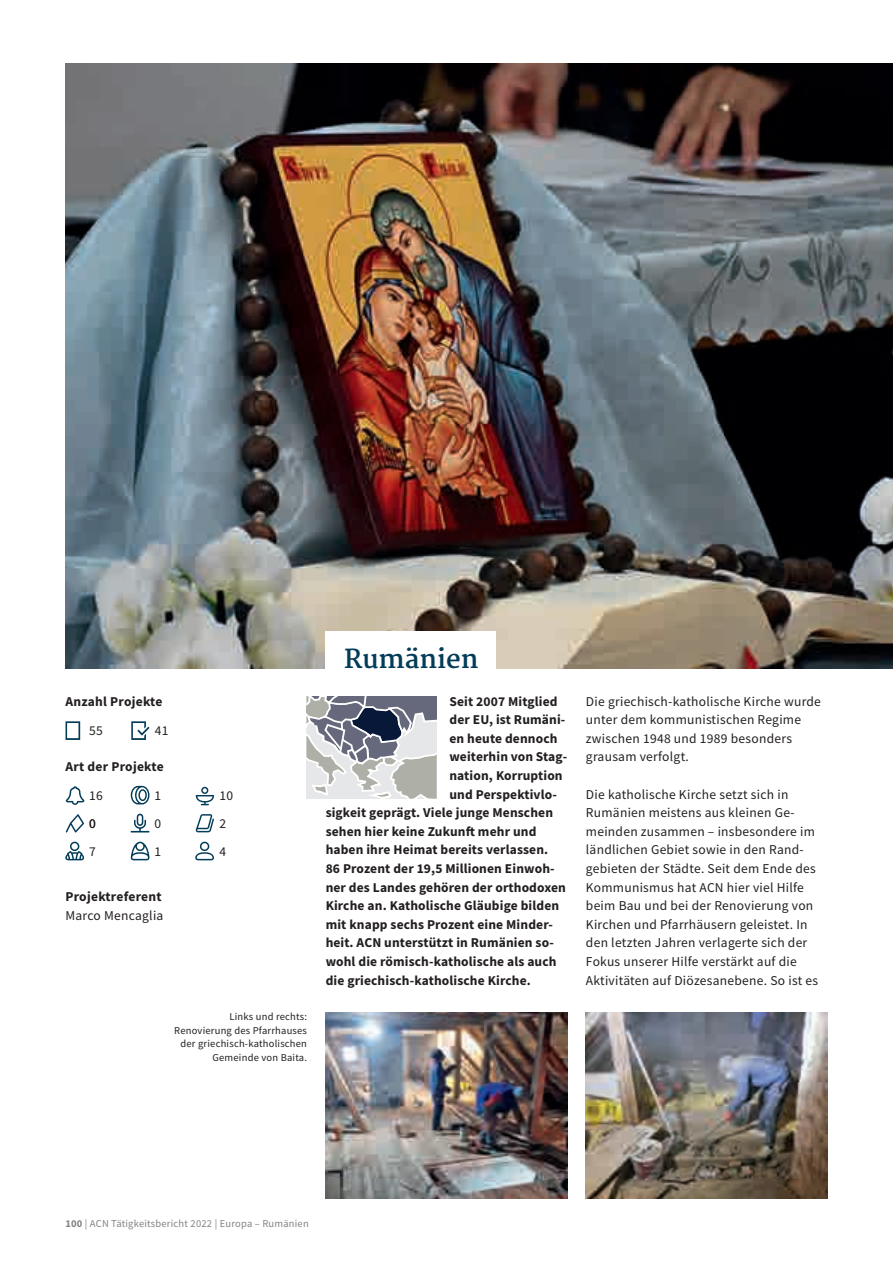
<style>
.page{position:relative;width:893px;height:1263px;background:#fff}
.page>*{position:absolute;margin:0;border:0;box-sizing:border-box;transform-origin:0 0}
.t1{font:700 25.5px "Martel";color:#033c58}
.t2{font:13.5px/18.6px "Source Sans Pro";letter-spacing:.02em;color:#231f20}
.t3{font:700 13.5px "Source Sans Pro";letter-spacing:.01em;color:#231f20}
.t4{font:10.5px/13.5px "Source Sans Pro";letter-spacing:.02em;color:#231f20;text-align:right}
.t5{font:10.5px "Source Sans Pro";letter-spacing:.02em;color:#808285}
.s1{font-weight:700}
</style>
<div class="page">
<img style="left:586px;top:1012px;width:242px;height:186px">
<img style="left:326px;top:1012px;width:241px;height:186px">
<img style="left:65px;top:64px;width:828px;height:604px">
<svg style="left:306px;top:696px;width:131px;height:102px;background:#aaacb3"></svg>
<div style="left:326px;top:631px;width:170px;height:47px;background:#fff"></div>
<svg style="left:66px;top:721px;width:14px;height:19px"></svg>
<svg style="left:196px;top:814px;width:18px;height:18px"></svg>
<svg style="left:196px;top:787px;width:18px;height:18px"></svg>
<svg style="left:66px;top:814px;width:18px;height:18px"></svg>
<svg style="left:131px;top:786px;width:18px;height:18px"></svg>
<svg style="left:66px;top:786px;width:18px;height:19px"></svg>
<svg style="left:131px;top:814px;width:18px;height:18px"></svg>
<svg style="left:131px;top:721px;width:18px;height:19px"></svg>
<svg style="left:195px;top:842px;width:19px;height:18px"></svg>
<svg style="left:131px;top:842px;width:18px;height:18px"></svg>
<svg style="left:65px;top:842px;width:19px;height:18px"></svg>
<h1 class="t1" style="left:344px;top:645px;width:136px">Rumänien</h1>
<p class="t3" style="left:65px;top:692px;width:99px">Anzahl Projekte</p>
<p class="t3" style="left:449px;top:692px;width:110px">Seit 2007 Mitglied</p>
<p class="t3" style="left:449px;top:711px;width:117px">der EU, ist Rumäni-</p>
<p class="t3" style="left:449px;top:729px;width:110px">en heute dennoch</p>
<p class="t3" style="left:449px;top:748px;width:119px">weiterhin von Stag-</p>
<p class="t3" style="left:449px;top:766px;width:115px">nation, Korruption</p>
<p class="t3" style="left:449px;top:785px;width:109px">und Perspektivlo-</p>
<p class="t3" style="left:326px;top:804px;width:229px">sigkeit geprägt. Viele junge Menschen</p>
<p class="t3" style="left:326px;top:822px;width:212px">sehen hier keine Zukunft mehr und</p>
<p class="t3" style="left:326px;top:841px;width:224px">haben ihre Heimat bereits verlassen.</p>
<p class="t3" style="left:326px;top:859px;width:231px">86 Prozent der 19,5 Millionen Einwoh-</p>
<p class="t3" style="left:326px;top:878px;width:242px">ner des Landes gehören der orthodoxen</p>
<p class="t3" style="left:326px;top:897px;width:235px">Kirche an. Katholische Gläubige bilden</p>
<p class="t3" style="left:326px;top:915px;width:229px">mit knapp sechs Prozent eine Minder-</p>
<p class="t3" style="left:326px;top:934px;width:230px">heit. ACN unterstützt in Rumänien so-</p>
<p class="t3" style="left:326px;top:952px;width:232px">wohl die römisch-katholische als auch</p>
<p class="t3" style="left:326px;top:971px;width:207px">die griechisch-katholische Kirche.</p>
<p class="t2" style="left:89px;top:721px;width:15px">55</p>
<p class="t2" style="left:155px;top:721px;width:15px">41</p>
<p class="t3" style="left:65px;top:757px;width:100px">Art der Projekte</p>
<p class="t2" style="left:89px;top:786px;width:15px">16</p>
<p class="t2" style="left:155px;top:786px;width:8px">1</p>
<p class="t2" style="left:219px;top:786px;width:15px">10</p>
<p class="t2" style="left:89px;top:814px;width:8px">0</p>
<p class="t2" style="left:155px;top:810px;width:8px;line-height:27.8px">0<br>1</p>
<p class="t2" style="left:219px;top:810px;width:8px;line-height:27.8px">2<br>4</p>
<p class="t2" style="left:89px;top:842px;width:8px">7</p>
<p class="t3" style="left:65px;top:887px;width:98px">Projektreferent</p>
<p class="t2" style="left:65px;top:906px;width:99px">Marco Mencaglia</p>
<p class="t4" style="left:174px;top:1010px;width:134px">Links und rechts:<br>Renovierung des Pfarrhauses der griechisch-katholischen<br>Gemeinde von Baita.</p>
<p class="t2" style="left:586px;top:692px;width:237px">Die griechisch-katholische Kirche wurde unter dem kommunistischen Regime zwischen 1948 und 1989 besonders grausam verfolgt.</p>
<p class="t2" style="left:586px;top:785px;width:234px">Die katholische Kirche setzt sich in Rumänien meistens aus kleinen Ge&shy;meinden zusammen – insbesondere im ländlichen Gebiet sowie in den Rand&shy;gebieten der Städte. Seit dem Ende des Kommunismus hat ACN hier viel Hilfe beim Bau und bei der Renovierung von Kirchen und Pfarrhäusern geleistet. In den letzten Jahren verlagerte sich der Fokus unserer Hilfe verstärkt auf die Aktivitäten auf Diözesanebene. So ist es</p>
<p class="t5" style="left:65px;top:1217px;width:245px"><span class="s1">100</span> | ACN Tätigkeitsbericht 2022 | Europa – Rumänien</p>
</div>
